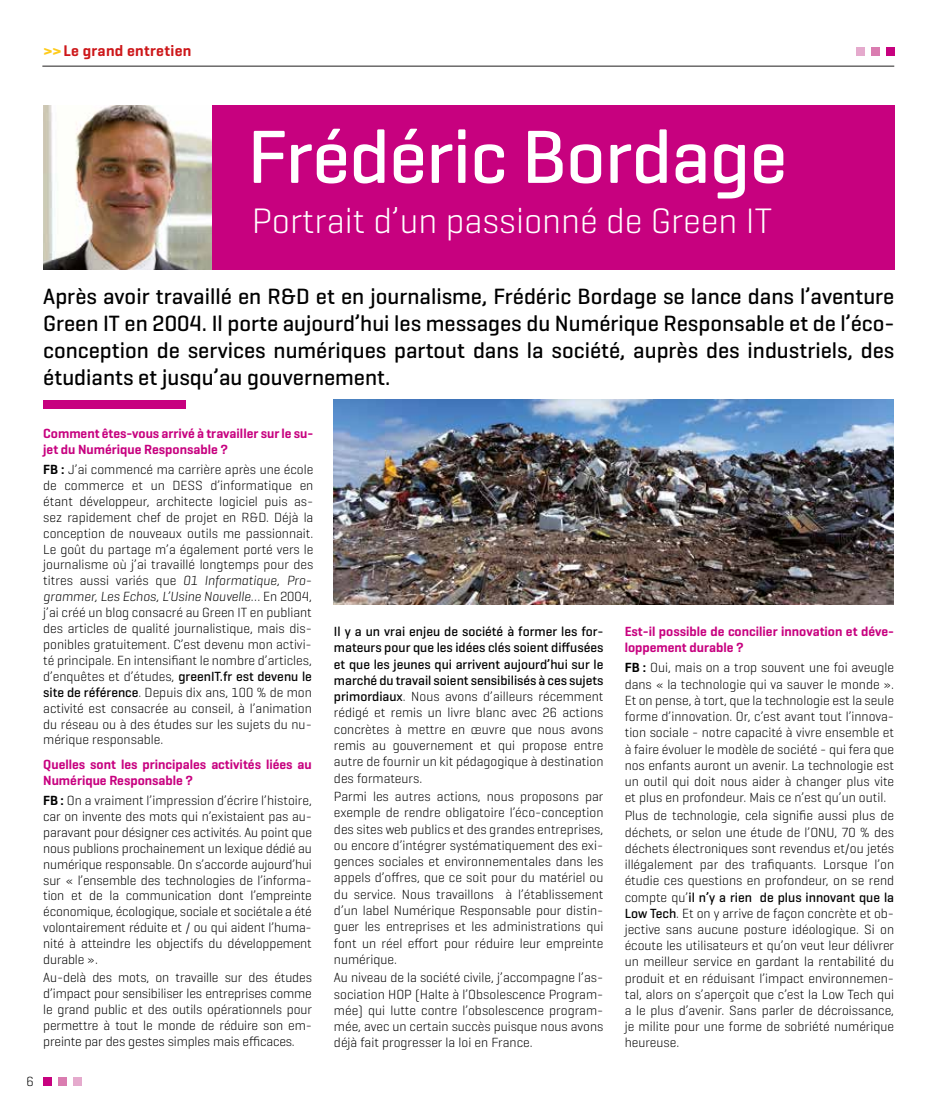
<style>
.page{position:relative;width:936px;height:1106px;background:#fff}
.page>*{position:absolute;margin:0;border:0;box-sizing:border-box;transform-origin:0 0}
.t1{font:500 76.5px "Geogrotesque";letter-spacing:-.01em;color:#fff}
.t2{font:300 36px "Geogrotesque";color:#fff}
.t3{font:500 22.5px/27px "Geogrotesque";color:#000;text-align:justify}
.t4{font:600 15.75px "Geogrotesque";letter-spacing:.02em;color:#cd171a}
.t5{font:600 15.15px "Geogrotesque";color:#fecb1d}
.t6{font:300 13.5px/15.9px "Geogrotesque";color:#000;text-align:justify}
.t7{font:600 13.5px/15.9px "Geogrotesque";color:#c7017f}
.s1{font-weight:600}
.s2{font-style:italic}
.s3{font-weight:500}
</style>
<div class="page">
<div style="left:43px;top:399px;width:142px;height:9px;background:#c7017f"></div>
<div style="left:856px;top:48px;width:8px;height:8px;background:#e5aacd"></div>
<div style="left:871px;top:48px;width:8px;height:8px;background:#da7cb0"></div>
<div style="left:886px;top:48px;width:8px;height:8px;background:#c7017f"></div>
<div style="left:73px;top:1077px;width:8px;height:8px;background:#e5aacd"></div>
<div style="left:58px;top:1077px;width:8px;height:8px;background:#da7cb0"></div>
<div style="left:43px;top:1077px;width:8px;height:8px;background:#c7017f"></div>
<img style="left:43px;top:106px;width:169px;height:164px">
<div style="left:212px;top:106px;width:682px;height:164px;background:#c7017f"></div>
<div style="left:42px;top:66px;width:852px;height:1px;border:1px solid #706f6f"></div>
<img style="left:333px;top:400px;width:560px;height:204px">
<p class="t5" style="left:37px;top:55px;width:9px;rotate:-90deg">v</p>
<p class="t5" style="left:46px;top:55px;width:9px;rotate:-90deg">v</p>
<p class="t4" style="left:63px;top:41px;width:129px">Le grand entretien</p>
<h1 class="t1" style="left:247px;top:109px;width:541px">Frédéric Bordage</h1>
<h2 class="t2" style="left:252px;top:198px;width:521px">Portrait d’un passionné de Green IT</h2>
<p class="t3" style="left:43px;top:282px;width:852px">Après avoir travaillé en R&amp;D et en journalisme, Frédéric Bordage se lance dans l’aventure Green IT en 2004. Il porte aujourd’hui les messages du Numérique Responsable et de l’éco&shy;conception de services numériques partout dans la société, auprès des industriels, des étudiants et jusqu’au gouvernement.</p>
<p class="t7" style="left:43px;top:425px;width:272px">Comment êtes-vous arrivé à travailler sur le su&shy;jet du Numérique Responsable ?</p>
<p class="t6" style="left:43px;top:461px;width:272px"><span class="s1">FB :</span> J’ai commencé ma carrière après une école de commerce et un DESS d’informatique en étant développeur, architecte logiciel puis as&shy;sez rapidement chef de projet en R&amp;D. Déjà la conception de nouveaux outils me passionnait.<br>Le goût du partage m’a également porté vers le journalisme où j’ai travaillé longtemps pour des titres aussi variés que <span class="s2">01 Informatique, Pro&shy;grammer, Les Echos, L’Usine Nouvelle</span>… En 2004, j’ai créé un blog consacré au Green IT en publiant des articles de qualité journalistique, mais dis&shy;ponibles gratuitement. C’est devenu mon activi&shy;té principale. En intensifiant le nombre d’articles, d’enquêtes et d’études, <span class="s3">greenIT.fr est devenu le site de référence</span>. Depuis dix ans, 100 % de mon activité est consacrée au conseil, à l’animation du réseau ou à des études sur les sujets du nu&shy;mérique responsable.</p>
<p class="t7" style="left:43px;top:756px;width:270px">Quelles sont les principales activités liées au<br>Numérique Responsable ?</p>
<p class="t6" style="left:43px;top:792px;width:270px"><span class="s1">FB :</span> On a vraiment l’impression d’écrire l’histoire, car on invente des mots qui n’existaient pas au&shy;paravant pour désigner ces activités. Au point que nous publions prochainement un lexique dédié au numérique responsable. On s’accorde aujourd’hui sur « l’ensemble des technologies de l’informa&shy;tion et de la communication dont l’empreinte économique, écologique, sociale et sociétale a été volontairement réduite et / ou qui aident l’huma&shy;nité à atteindre les objectifs du développement durable ».</p>
<p class="t6" style="left:43px;top:969px;width:270px">Au-delà des mots, on travaille sur des études d’impact pour sensibiliser les entreprises comme le grand public et des outils opérationnels pour permettre à tout le monde de réduire son em&shy;preinte par des gestes simples mais efficaces.</p>
<p class="t6" style="left:26px;top:1072px;width:9px">6</p>
<p class="t6" style="left:334px;top:622px;width:271px;line-height:16.4px"><span class="s3">Il y a un vrai enjeu de société à former les for&shy;mateurs pour que les idées clés soient diffusées et que les jeunes qui arrivent aujourd’hui sur le marché du travail soient sensibilisés à ces sujets primordiaux</span>. Nous avons d’ailleurs récemment rédigé et remis un livre blanc avec 26 actions concrètes à mettre en œuvre que nous avons remis au gouvernement et qui propose entre autre de fournir un kit pédagogique à destination des formateurs.</p>
<p class="t6" style="left:334px;top:787px;width:271px;line-height:16.4px">Parmi les autres actions, nous proposons par exemple de rendre obligatoire l’éco-conception des sites web publics et des grandes entreprises, ou encore d’intégrer systématiquement des exi&shy;gences sociales et environnementales dans les appels d’offres, que ce soit pour du matériel ou du service. Nous travaillons à l’établissement d’un label Numérique Responsable pour distin&shy;guer les entreprises et les administrations qui font un réel effort pour réduire leur empreinte numérique.</p>
<p class="t6" style="left:334px;top:969px;width:271px;line-height:16.4px">Au niveau de la société civile, j’accompagne l’as&shy;sociation HOP (Halte à l’Obsolescence Program&shy;mée) qui lutte contre l’obsolescence program&shy;mée, avec un certain succès puisque nous avons déjà fait progresser la loi en France.</p>
<p class="t7" style="left:624px;top:623px;width:271px">Est-il possible de concilier innovation et déve&shy;loppement durable ?</p>
<p class="t6" style="left:624px;top:659px;width:271px"><span class="s1">FB :</span> Oui, mais on a trop souvent une foi aveugle dans « la technologie qui va sauver le monde ».<br>Et on pense, à tort, que la technologie est la seule forme d’innovation. Or, c’est avant tout l’innova&shy;tion sociale - notre capacité à vivre ensemble et à faire évoluer le modèle de société - qui fera que nos enfants auront un avenir. La technologie est un outil qui doit nous aider à changer plus vite et plus en profondeur. Mais ce n’est qu’un outil.</p>
<p class="t6" style="left:624px;top:807px;width:271px">Plus de technologie, cela signifie aussi plus de déchets, or selon une étude de l’ONU, 70 % des déchets électroniques sont revendus et/ou jetés illégalement par des trafiquants. Lorsque l’on étudie ces questions en profondeur, on se rend compte qu’<span class="s3">il n’y a rien de plus innovant que la Low Tech</span>. Et on y arrive de façon concrète et ob&shy;jective sans aucune posture idéologique. Si on écoute les utilisateurs et qu’on veut leur délivrer un meilleur service en gardant la rentabilité du produit et en réduisant l’impact environnemen&shy;tal, alors on s’aperçoit que c’est la Low Tech qui a le plus d’avenir. Sans parler de décroissance, je milite pour une forme de sobriété numérique heureuse.</p>
</div>
